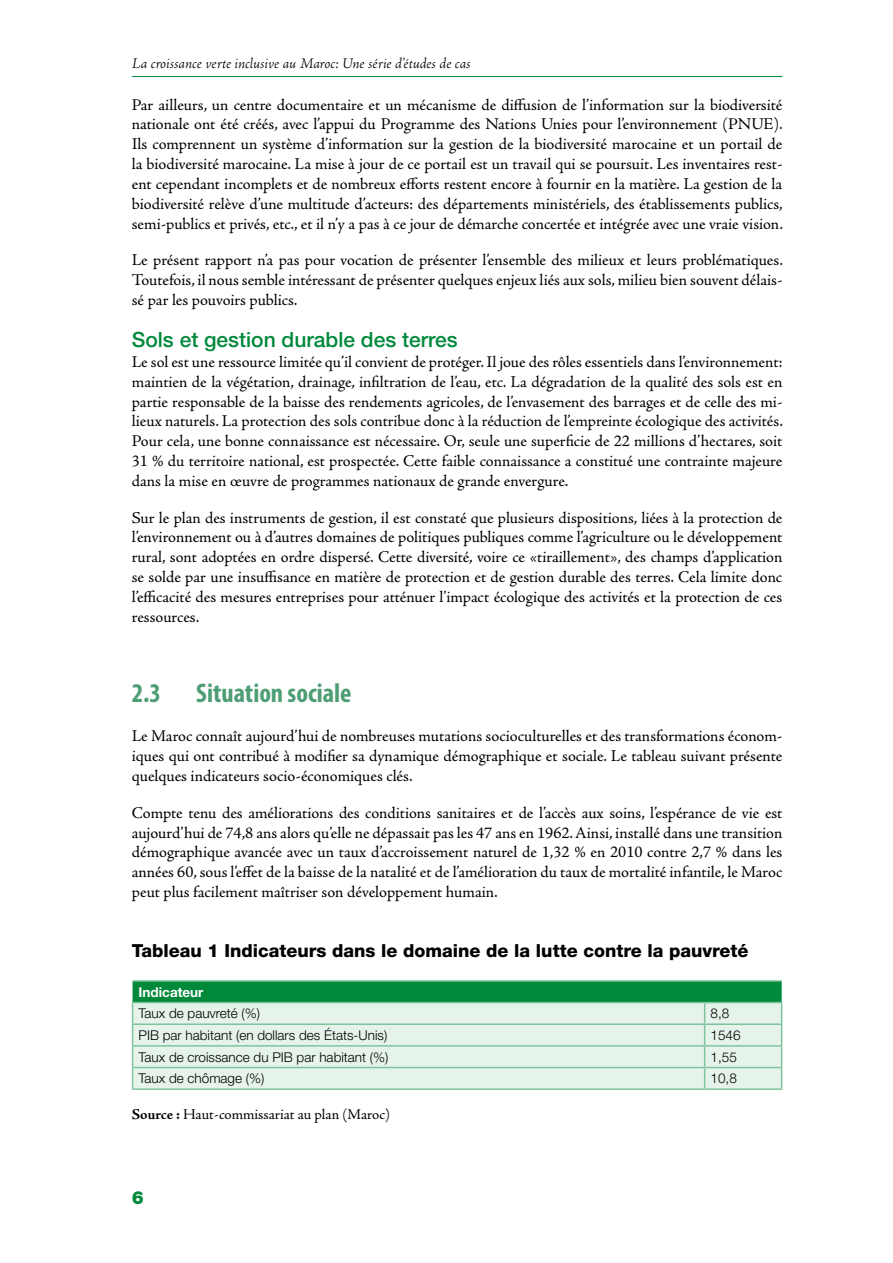
<style>
.page{position:relative;width:893px;height:1263px;background:#fff}
.page>*{position:absolute;margin:0;border:0;box-sizing:border-box;transform-origin:0 0}
.t1{font:700 condensed 27px "Myriad Pro";color:#4d9e74}
.t2{font:500 21px "Helvetica Neue LT Std";color:#00893b}
.t3{font:800 18px "Helvetica Neue LT Std";color:#000}
.t4{font:900 18px "Helvetica Neue LT Std";color:#00893b}
.t5{font:16.5px/19.8px "Adobe Jenson Pro";color:#000;text-align:justify}
.t6{font:italic 300 15px "Adobe Jenson Pro";letter-spacing:-.005em;color:#000}
.t7{font:15px "Adobe Jenson Pro";letter-spacing:-.005em;color:#000}
.t8{font:300 13.5px "Helvetica Neue LT Std";color:#000}
.t9{font:700 13.5px "Helvetica Neue LT Std";color:#fff}
.s1{font-weight:700}
</style>
<div class="page">
<hr style="left:132px;top:76px;width:650px;height:1px;background:#00893b">
<hr style="left:132px;top:1088px;width:573px;height:2px;background:#80c49d">
<svg style="left:132px;top:981px;width:650px;height:107px;background:#b5dcc5"></svg>
<hr style="left:705px;top:1088px;width:77px;height:2px;background:#80c49d">
<hr style="left:133px;top:980px;width:572px;height:2px;background:#80c49d">
<hr style="left:705px;top:980px;width:77px;height:2px;background:#80c49d">
<hr style="left:132px;top:1002px;width:573px;height:1px;background:#80c49d">
<hr style="left:705px;top:1002px;width:77px;height:1px;background:#80c49d">
<p class="t6" style="left:132px;top:55px;width:340px">La croissance verte inclusive au Maroc: Une série d’études de cas</p>
<p class="t5" style="left:132px;top:95px;width:653px">Par ailleurs, un centre documentaire et un mécanisme de diffusion de l’information sur la biodiversité nationale ont été créés, avec l’appui du Programme des Nations Unies pour l’environnement (PNUE).<br>Ils comprennent un système d’information sur la gestion de la biodiversité marocaine et un portail de la biodiversité marocaine. La mise à jour de ce portail est un travail qui se poursuit. Les inventaires rest&shy;ent cependant incomplets et de nombreux efforts restent encore à fournir en la matière. La gestion de la biodiversité relève d’une multitude d’acteurs: des départements ministériels, des établissements publics, semi-publics et privés, etc., et il n’y a pas à ce jour de démarche concertée et intégrée avec une vraie vision.</p>
<p class="t5" style="left:132px;top:251px;width:653px">Le présent rapport n’a pas pour vocation de présenter l’ensemble des milieux et leurs problématiques.<br>Toutefois, il nous semble intéressant de présenter quelques enjeux liés aux sols, milieu bien souvent délais&shy;sé par les pouvoirs publics.</p>
<p class="t2" style="left:132px;top:327px;width:328px">Sols et gestion durable des terres</p>
<p class="t5" style="left:132px;top:352px;width:653px">Le sol est une ressource limitée qu’il convient de protéger. Il joue des rôles essentiels dans l’environnement: maintien de la végétation, drainage, infiltration de l’eau, etc. La dégradation de la qualité des sols est en partie responsable de la baisse des rendements agricoles, de l’envasement des barrages et de celle des mi&shy;lieux naturels. La protection des sols contribue donc à la réduction de l’empreinte écologique des activités.<br>Pour cela, une bonne connaissance est nécessaire. Or, seule une superficie de 22 millions d’hectares, soit 31 % du territoire national, est prospectée. Cette faible connaissance a constitué une contrainte majeure dans la mise en œuvre de programmes nationaux de grande envergure.</p>
<p class="t5" style="left:132px;top:508px;width:652px">Sur le plan des instruments de gestion, il est constaté que plusieurs dispositions, liées à la protection de l’environnement ou à d’autres domaines de politiques publiques comme l’agriculture ou le développement rural, sont adoptées en ordre dispersé. Cette diversité, voire ce «tiraillement», des champs d’application se solde par une insuffisance en matière de protection et de gestion durable des terres. Cela limite donc l’efficacité des mesures entreprises pour atténuer l’impact écologique des activités et la protection de ces ressources.</p>
<h1 class="t1" style="left:132px;top:676px;width:31px">2.3</h1>
<h1 class="t1" style="left:196px;top:676px;width:157px">Situation sociale</h1>
<p class="t5" style="left:132px;top:727px;width:652px">Le Maroc connaît aujourd’hui de nombreuses mutations socioculturelles et des transformations économ&shy;iques qui ont contribué à modifier sa dynamique démographique et sociale. Le tableau suivant présente quelques indicateurs socio-économiques clés.</p>
<p class="t5" style="left:132px;top:803px;width:652px">Compte tenu des améliorations des conditions sanitaires et de l’accès aux soins, l’espérance de vie est aujourd’hui de 74,8 ans alors qu’elle ne dépassait pas les 47 ans en 1962. Ainsi, installé dans une transition démographique avancée avec un taux d’accroissement naturel de 1,32 % en 2010 contre 2,7 % dans les années 60, sous l’effet de la baisse de la natalité et de l’amélioration du taux de mortalité infantile, le Maroc peut plus facilement maîtriser son développement humain.</p>
<p class="t3" style="left:132px;top:940px;width:618px">Tableau 1 Indicateurs dans le domaine de la lutte contre la pauvreté</p>
<p class="t9" style="left:139px;top:983px;width:66px">Indicateur</p>
<p class="t8" style="left:139px;top:1005px;width:123px">Taux de pauvreté (%)</p>
<p class="t8" style="left:711px;top:1005px;width:20px">8,8</p>
<p class="t8" style="left:139px;top:1027px;width:250px">PIB par habitant (en dollars des États-Unis)</p>
<p class="t8" style="left:711px;top:1027px;width:32px">1546</p>
<p class="t8" style="left:139px;top:1048px;width:251px">Taux de croissance du PIB par habitant (%)</p>
<p class="t8" style="left:711px;top:1048px;width:28px">1,55</p>
<p class="t8" style="left:139px;top:1070px;width:127px">Taux de chômage (%)</p>
<p class="t8" style="left:711px;top:1070px;width:28px">10,8</p>
<p class="t7" style="left:132px;top:1105px;width:260px"><span class="s1">Source :</span> Haut-commissariat au plan (Maroc)</p>
<p class="t4" style="left:132px;top:1186px;width:14px">6</p>
</div>
